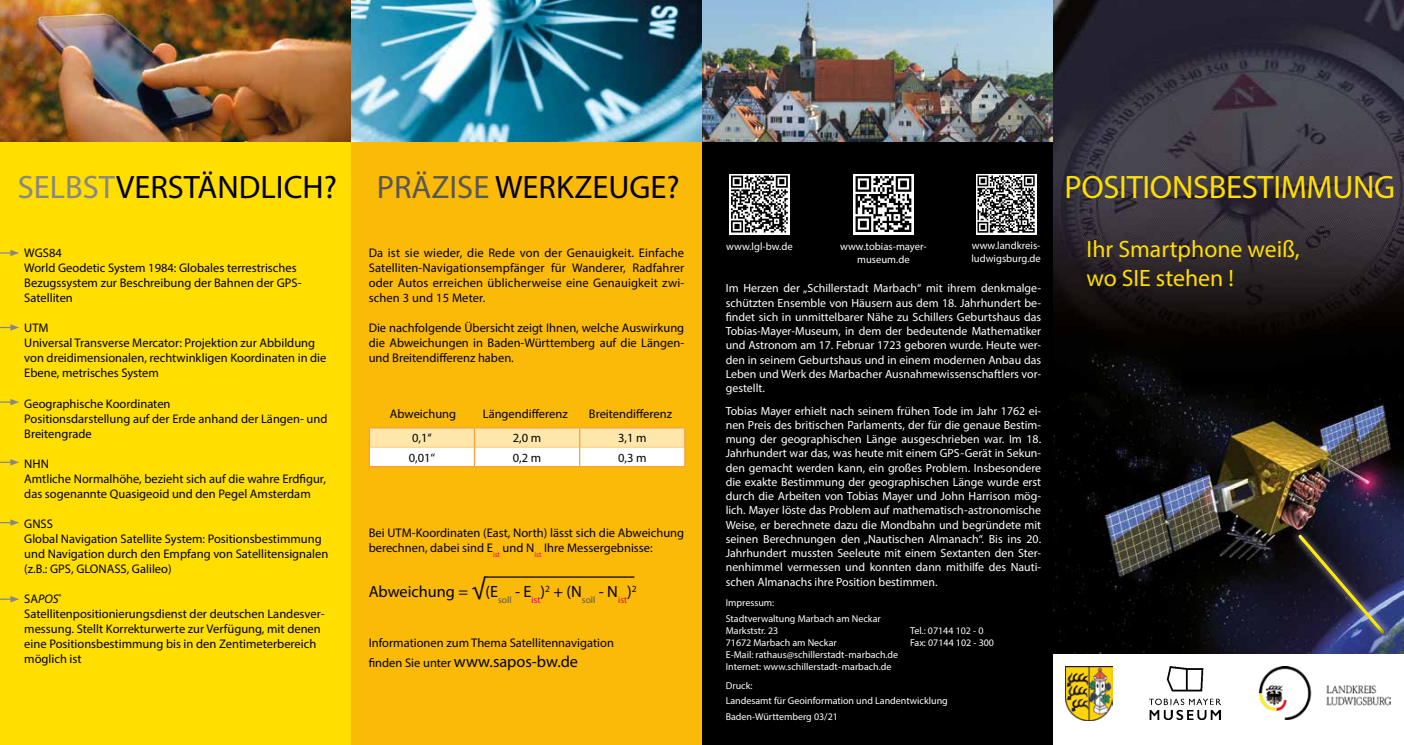
<style>
.page{position:relative;width:1404px;height:745px;background:#fff}
.page>*{position:absolute;margin:0;border:0;box-sizing:border-box;transform-origin:0 0}
.t1{font:32.5px "Myriad Pro";color:#000}
.t2{font:32.5px "Myriad Pro";letter-spacing:-.01em;color:#ffde00}
.t3{font:23.75px/28.5px "Myriad Pro";color:#ffde00}
.t4{font:16.25px "Myriad Pro";color:#000}
.t5{font:12.5px/15px "Myriad Pro";color:#000}
.t6{font:11.88px/14.2px "Myriad Pro";color:#fff;text-align:justify}
.t7{font:10.62px/12.8px "Myriad Pro";color:#fff;text-align:center}
.t8{font:10px/15.5px "Myriad Pro";color:#fff}
.s1{color:#878787}
.s2{color:#575756}
.s3{font-style:italic}
.s4{font-size:25px}
.s5{font-size:12.5px}
</style>
<div class="page">
<div style="left:0;top:0;width:351px;height:744px;background:#ffde00"></div>
<div style="left:351px;top:0;width:351px;height:744px;background:#fbb908"></div>
<img style="left:1052px;top:0;width:351px;height:654px">
<div style="left:702px;top:0;width:350px;height:744px;background:#000"></div>
<div style="left:1290px;top:527px;width:101px;height:114px;background:#fff;opacity:.75"></div>
<div style="left:1296px;top:532px;width:89px;height:93px;background:#fff;opacity:.75"></div>
<div style="left:1296px;top:541px;width:89px;height:93px;background:#000;opacity:.75"></div>
<img style="left:0;top:0;width:1052px;height:141px">
<svg style="left:369px;top:427px;width:316px;height:38px;background:#feedc9"></svg>
<hr style="left:369px;top:465px;width:105px;height:2px;background:#f59f40">
<hr style="left:474px;top:465px;width:105px;height:2px;background:#f59f40">
<hr style="left:579px;top:465px;width:106px;height:2px;background:#f59f40">
<hr style="left:485px;top:576px;width:149px;height:1px;background:#000">
<svg style="left:0;top:250px;width:19px;height:6px"></svg>
<svg style="left:0;top:596px;width:19px;height:6px"></svg>
<svg style="left:0;top:324px;width:19px;height:6px"></svg>
<svg style="left:0;top:399px;width:19px;height:6px"></svg>
<svg style="left:0;top:459px;width:19px;height:6px"></svg>
<svg style="left:0;top:519px;width:19px;height:6px"></svg>
<svg style="left:853px;top:174px;width:60px;height:60px"></svg>
<svg style="left:855px;top:176px;width:56px;height:56px"></svg>
<svg style="left:729px;top:174px;width:60px;height:60px"></svg>
<svg style="left:731px;top:175px;width:56px;height:57px"></svg>
<svg style="left:976px;top:174px;width:60px;height:60px"></svg>
<svg style="left:977px;top:175px;width:57px;height:57px"></svg>
<img style="left:1259px;top:666px;width:131px;height:53px">
<img style="left:1065px;top:666px;width:47px;height:53px">
<img style="left:1149px;top:666px;width:71px;height:53px">
<h1 class="t1" style="left:18px;top:167px;width:321px"><span class="s1">SELBST</span>VERSTÄNDLICH?</h1>
<h1 class="t1" style="left:376px;top:167px;width:304px"><span class="s2">PRÄZISE</span> WERKZEUGE?</h1>
<p class="t7" style="left:726px;top:240px;width:68px">www.lgl-bw.de</p>
<p class="t7" style="left:840px;top:240px;width:88px">www.tobias-mayer&shy;museum.de</p>
<p class="t7" style="left:971px;top:239px;width:71px;text-align:left">www.landkreis&shy;ludwigsburg.de</p>
<p class="t5" style="left:369px;top:245px;width:317px;text-align:justify">Da ist sie wieder, die Rede von der Genauigkeit. Einfache Satelliten-Navigationsempfänger für Wanderer, Radfahrer oder Autos erreichen üblicherweise eine Genauigkeit zwi&shy;schen 3 und 15 Meter.</p>
<p class="t5" style="left:369px;top:320px;width:317px;text-align:justify">Die nachfolgende Übersicht zeigt Ihnen, welche Auswirkung die Abweichungen in Baden-Württemberg auf die Längen&shy;und Breitendifferenz haben.</p>
<p class="t5" style="left:24px;top:245px;width:279px">WGS84<br>World Geodetic System 1984: Globales terrestrisches<br>Bezugssystem zur Beschreibung der Bahnen der GPS-<br>Satelliten</p>
<p class="t5" style="left:24px;top:320px;width:304px">UTM<br>Universal Transverse Mercator: Projektion zur Abbildung von dreidimensionalen, rechtwinkligen Koordinaten in die Ebene, metrisches System</p>
<p class="t5" style="left:24px;top:395px;width:305px">Geographische Koordinaten<br>Positionsdarstellung auf der Erde anhand der Längen- und<br>Breitengrade</p>
<p class="t5" style="left:24px;top:455px;width:303px">NHN<br>Amtliche Normalhöhe, bezieht sich auf die wahre Erdfigur, das sogenannte Quasigeoid und den Pegel Amsterdam</p>
<p class="t5" style="left:24px;top:515px;width:305px">GNSS<br>Global Navigation Satellite System: Positionsbestimmung und Navigation durch den Empfang von Satellitensignalen (z.B.: GPS, GLONASS, Galileo)</p>
<p class="t5" style="left:24px;top:590px;width:302px">SA<span class="s3">POS</span><sup>®<br></sup>Satellitenpositionierungsdienst der deutschen Landesver&shy;messung. Stellt Korrekturwerte zur Verfügung, mit denen eine Positionsbestimmung bis in den Zentimeterbereich möglich ist</p>
<p class="t8" style="left:725px;top:594px;width:157px">Impressum:<br>Stadtverwaltung Marbach am Neckar</p>
<p class="t6" style="left:725px;top:281px;width:317px">Im Herzen der „Schillerstadt Marbach“ mit ihrem denkmalge&shy;schützten Ensemble von Häusern aus dem 18. Jahrhundert be&shy;findet sich in unmittelbarer Nähe zu Schillers Geburtshaus das Tobias-Mayer-Museum, in dem der bedeutende Mathematiker und Astronom am 17. Februar 1723 geboren wurde. Heute wer&shy;den in seinem Geburtshaus und in einem modernen Anbau das Leben und Werk des Marbacher Ausnahmewissenschaftlers vor&shy;gestellt.</p>
<p class="t6" style="left:725px;top:403px;width:317px">Tobias Mayer erhielt nach seinem frühen Tode im Jahr 1762 ei&shy;nen Preis des britischen Parlaments, der für die genaue Bestim&shy;mung der geographischen Länge ausgeschrieben war. Im 18.<br>Jahrhundert war das, was heute mit einem GPS-Gerät in Sekun&shy;den gemacht werden kann, ein großes Problem. Insbesondere die exakte Bestimmung der geographischen Länge wurde erst durch die Arbeiten von Tobias Mayer und John Harrison mög&shy;lich. Mayer löste das Problem auf mathematisch-astronomische Weise, er berechnete dazu die Mondbahn und begründete mit seinen Berechnungen den „Nautischen Almanach“. Bis ins 20.<br>Jahrhundert mussten Seeleute mit einem Sextanten den Ster&shy;nenhimmel vermessen und konnten dann mithilfe des Nauti&shy;schen Almanachs ihre Position bestimmen.</p>
<p class="t5" style="left:390px;top:405px;width:68px">Abweichung</p>
<p class="t5" style="left:482px;top:405px;width:86px">Längendifferenz</p>
<p class="t5" style="left:589px;top:405px;width:85px">Breitendifferenz</p>
<p class="t5" style="left:412px;top:430px;width:21px">0,1‘‘</p>
<p class="t5" style="left:513px;top:430px;width:30px">2,0 m</p>
<p class="t5" style="left:618px;top:430px;width:30px">3,1 m</p>
<p class="t5" style="left:409px;top:449px;width:28px">0,01‘‘</p>
<p class="t5" style="left:513px;top:449px;width:30px">0,2 m</p>
<p class="t5" style="left:618px;top:449px;width:30px">0,3 m</p>
<p class="t5" style="left:368px;top:525px;width:317px">Bei UTM-Koordinaten (East, North) lässt sich die Abweichung berechnen, dabei sind E<sub>ist</sub> und N<sub>ist</sub> Ihre Messergebnisse:</p>
<h3 class="t4" style="left:369px;top:581px;width:269px">Abweichung = <span class="s4">√</span>(E<sub>soll</sub> - E<sub>ist</sub>)<sup>2</sup> + (N<sub>soll</sub> - N<sub>ist</sub>)<sup>2</sup></h3>
<p class="t5" style="left:369px;top:634px;width:247px">Informationen zum Thema Satellitennavigation</p>
<h3 class="t4" style="left:369px;top:650px;width:211px"><span class="s5">finden Sie unter</span> www.sapos-bw.de</h3>
<p class="t8" style="left:725px;top:622px;width:54px">Markststr. 23</p>
<p class="t8" style="left:910px;top:622px;width:75px">Tel.: 07144 102 - 0</p>
<p class="t8" style="left:725px;top:634px;width:112px">71672 Marbach am Neckar</p>
<p class="t8" style="left:910px;top:634px;width:85px">Fax: 07144 102 - 300</p>
<p class="t8" style="left:725px;top:647px;width:174px;line-height:12px">E-Mail: rathaus@schillerstadt-marbach.de<br>Internet: www.schillerstadt-marbach.de</p>
<p class="t8" style="left:725px;top:677px;width:224px">Druck:<br>Landesamt für Geoinformation und Landentwicklung<br>Baden-Württemberg 03/21</p>
<h1 class="t2" style="left:1064px;top:167px;width:332px">POSITIONSBESTIMMUNG</h1>
<h2 class="t3" style="left:1086px;top:234px;width:215px">Ihr Smartphone weiß, wo SIE stehen !</h2>
</div>
